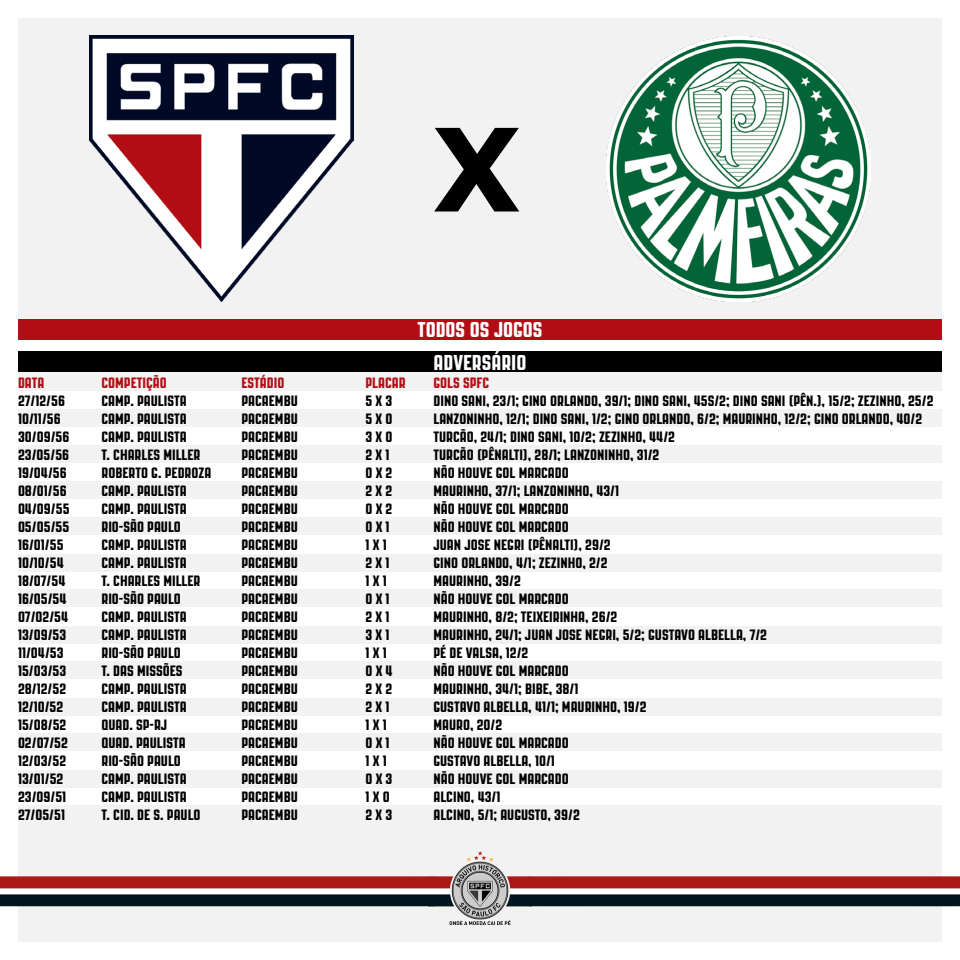
<style>
.page{position:relative;width:960px;height:960px;background:#fff}
.page>*{position:absolute;margin:0;border:0;box-sizing:border-box;transform-origin:0 0}
.t1{font:700 115px "Verdana";color:#000}
.t2{font:21.5px "PAG Revolucion";color:#fff}
.t3{font:15px "PAG Revolucion";color:#000}
.t4{font:15px "PAG Revolucion";color:#b20d15}
</style>
<div class="page">
<div style="left:18px;top:372px;width:924px;height:20px;background:#f2f2f2"></div>
<div style="left:18px;top:391px;width:924px;height:18px;background:#fff"></div>
<div style="left:18px;top:445px;width:924px;height:18px;background:#f2f2f2"></div>
<div style="left:18px;top:589px;width:924px;height:18px;background:#f2f2f2"></div>
<div style="left:18px;top:733px;width:924px;height:18px;background:#f2f2f2"></div>
<div style="left:18px;top:517px;width:924px;height:18px;background:#f2f2f2"></div>
<div style="left:18px;top:661px;width:924px;height:18px;background:#f2f2f2"></div>
<div style="left:18px;top:805px;width:924px;height:18px;background:#f2f2f2"></div>
<div style="left:18px;top:823px;width:924px;height:119px;background:#f2f2f2"></div>
<div style="left:18px;top:409px;width:924px;height:18px;background:#f2f2f2"></div>
<div style="left:18px;top:554px;width:924px;height:18px;background:#f2f2f2"></div>
<div style="left:18px;top:698px;width:924px;height:18px;background:#f2f2f2"></div>
<div style="left:18px;top:481px;width:924px;height:18px;background:#f2f2f2"></div>
<div style="left:18px;top:626px;width:924px;height:18px;background:#f2f2f2"></div>
<div style="left:18px;top:770px;width:924px;height:18px;background:#f2f2f2"></div>
<div style="left:18px;top:18px;width:924px;height:322px;background:#f2f2f2"></div>
<img style="left:89px;top:36px;width:264px;height:266px">
<img style="left:0;top:852px;width:960px;height:72px">
<div style="left:18px;top:351px;width:924px;height:21px;background:#000"></div>
<div style="left:18px;top:320px;width:924px;height:20px;background:#b20d15"></div>
<img style="left:607px;top:36px;width:264px;height:266px">
<h1 class="t1" style="left:433px;top:88px;width:89px">X</h1>
<h2 class="t2" style="left:418px;top:318px;width:126px">TODOS OS JOGOS</h2>
<h2 class="t2" style="left:434px;top:351px;width:94px">ADVERSÁRIO</h2>
<p class="t4" style="left:18px;top:374px;width:28px">DATA</p>
<p class="t4" style="left:102px;top:374px;width:67px">COMPETIÇÃO</p>
<p class="t4" style="left:242px;top:374px;width:44px">ESTÁDIO</p>
<p class="t4" style="left:366px;top:374px;width:42px">PLACAR</p>
<p class="t4" style="left:434px;top:374px;width:57px">GOLS SPFC</p>
<p class="t3" style="left:18px;top:392px;width:49px">27/12/56</p>
<p class="t3" style="left:102px;top:392px;width:87px">CAMP. PAULISTA</p>
<p class="t3" style="left:242px;top:392px;width:58px">PACAEMBU</p>
<p class="t3" style="left:366px;top:392px;width:28px">5 X 3</p>
<p class="t3" style="left:434px;top:392px;width:502px">DINO SANI, 23/1; GINO ORLANDO, 39/1; DINO SANI, 45S/2; DINO SANI (PÊN.), 15/2; ZEZINHO, 25/2</p>
<p class="t3" style="left:18px;top:410px;width:44px">10/11/56</p>
<p class="t3" style="left:102px;top:410px;width:87px">CAMP. PAULISTA</p>
<p class="t3" style="left:242px;top:410px;width:58px">PACAEMBU</p>
<p class="t3" style="left:366px;top:410px;width:29px">5 X 0</p>
<p class="t3" style="left:434px;top:410px;width:490px">LANZONINHO, 12/1; DINO SANI, 1/2; GINO ORLANDO, 6/2; MAURINHO, 12/2; GINO ORLANDO, 40/2</p>
<p class="t3" style="left:18px;top:428px;width:53px">30/09/56</p>
<p class="t3" style="left:102px;top:428px;width:87px">CAMP. PAULISTA</p>
<p class="t3" style="left:242px;top:428px;width:58px">PACAEMBU</p>
<p class="t3" style="left:366px;top:428px;width:29px">3 X 0</p>
<p class="t3" style="left:434px;top:428px;width:243px">TURCÃO, 24/1; DINO SANI, 10/2; ZEZINHO, 44/2</p>
<p class="t3" style="left:18px;top:446px;width:53px">23/05/56</p>
<p class="t3" style="left:102px;top:446px;width:101px">T. CHARLES MILLER</p>
<p class="t3" style="left:242px;top:446px;width:58px">PACAEMBU</p>
<p class="t3" style="left:366px;top:446px;width:26px">2 X 1</p>
<p class="t3" style="left:434px;top:446px;width:227px">TURCÃO (PÊNALTI), 28/1; LANZONINHO, 31/2</p>
<p class="t3" style="left:18px;top:464px;width:50px">19/04/56</p>
<p class="t3" style="left:102px;top:464px;width:111px">ROBERTO G. PEDROZA</p>
<p class="t3" style="left:242px;top:464px;width:58px">PACAEMBU</p>
<p class="t3" style="left:366px;top:464px;width:28px">0 X 2</p>
<p class="t3" style="left:434px;top:464px;width:137px">NÃO HOUVE GOL MARCADO</p>
<p class="t3" style="left:18px;top:482px;width:50px">08/01/56</p>
<p class="t3" style="left:102px;top:482px;width:87px">CAMP. PAULISTA</p>
<p class="t3" style="left:242px;top:482px;width:58px">PACAEMBU</p>
<p class="t3" style="left:366px;top:482px;width:28px">2 X 2</p>
<p class="t3" style="left:434px;top:482px;width:187px">MAURINHO, 37/1; LANZONINHO, 43/1</p>
<p class="t3" style="left:18px;top:500px;width:53px">04/09/55</p>
<p class="t3" style="left:102px;top:500px;width:87px">CAMP. PAULISTA</p>
<p class="t3" style="left:242px;top:500px;width:58px">PACAEMBU</p>
<p class="t3" style="left:366px;top:500px;width:28px">0 X 2</p>
<p class="t3" style="left:434px;top:500px;width:137px">NÃO HOUVE GOL MARCADO</p>
<p class="t3" style="left:18px;top:518px;width:53px">05/05/55</p>
<p class="t3" style="left:102px;top:518px;width:81px">RIO-SÃO PAULO</p>
<p class="t3" style="left:242px;top:518px;width:58px">PACAEMBU</p>
<p class="t3" style="left:366px;top:518px;width:26px">0 X 1</p>
<p class="t3" style="left:434px;top:518px;width:137px">NÃO HOUVE GOL MARCADO</p>
<p class="t3" style="left:18px;top:536px;width:47px">16/01/55</p>
<p class="t3" style="left:102px;top:536px;width:87px">CAMP. PAULISTA</p>
<p class="t3" style="left:242px;top:536px;width:58px">PACAEMBU</p>
<p class="t3" style="left:366px;top:536px;width:23px">1 X 1</p>
<p class="t3" style="left:434px;top:536px;width:179px">JUAN JOSE NEGRI (PÊNALTI), 29/2</p>
<p class="t3" style="left:18px;top:554px;width:47px">10/10/54</p>
<p class="t3" style="left:102px;top:554px;width:87px">CAMP. PAULISTA</p>
<p class="t3" style="left:242px;top:554px;width:58px">PACAEMBU</p>
<p class="t3" style="left:366px;top:554px;width:26px">2 X 1</p>
<p class="t3" style="left:434px;top:554px;width:176px">GINO ORLANDO, 4/1; ZEZINHO, 2/2</p>
<p class="t3" style="left:18px;top:572px;width:49px">18/07/54</p>
<p class="t3" style="left:102px;top:572px;width:101px">T. CHARLES MILLER</p>
<p class="t3" style="left:242px;top:572px;width:58px">PACAEMBU</p>
<p class="t3" style="left:366px;top:572px;width:23px">1 X 1</p>
<p class="t3" style="left:434px;top:572px;width:89px">MAURINHO, 39/2</p>
<p class="t3" style="left:18px;top:590px;width:50px">16/05/54</p>
<p class="t3" style="left:102px;top:590px;width:81px">RIO-SÃO PAULO</p>
<p class="t3" style="left:242px;top:590px;width:58px">PACAEMBU</p>
<p class="t3" style="left:366px;top:590px;width:26px">0 X 1</p>
<p class="t3" style="left:434px;top:590px;width:137px">NÃO HOUVE GOL MARCADO</p>
<p class="t3" style="left:18px;top:608px;width:52px">07/02/54</p>
<p class="t3" style="left:102px;top:608px;width:87px">CAMP. PAULISTA</p>
<p class="t3" style="left:242px;top:608px;width:58px">PACAEMBU</p>
<p class="t3" style="left:366px;top:608px;width:26px">2 X 1</p>
<p class="t3" style="left:434px;top:608px;width:185px">MAURINHO, 8/2; TEIXEIRINHA, 26/2</p>
<p class="t3" style="left:18px;top:626px;width:50px">13/09/53</p>
<p class="t3" style="left:102px;top:626px;width:87px">CAMP. PAULISTA</p>
<p class="t3" style="left:242px;top:626px;width:58px">PACAEMBU</p>
<p class="t3" style="left:366px;top:626px;width:26px">3 X 1</p>
<p class="t3" style="left:434px;top:626px;width:335px">MAURINHO, 24/1; JUAN JOSE NEGRI, 5/2; GUSTAVO ALBELLA, 7/2</p>
<p class="t3" style="left:18px;top:644px;width:47px">11/04/53</p>
<p class="t3" style="left:102px;top:644px;width:81px">RIO-SÃO PAULO</p>
<p class="t3" style="left:242px;top:644px;width:58px">PACAEMBU</p>
<p class="t3" style="left:366px;top:644px;width:23px">1 X 1</p>
<p class="t3" style="left:434px;top:644px;width:96px">PÉ DE VALSA, 12/2</p>
<p class="t3" style="left:18px;top:662px;width:50px">15/03/53</p>
<p class="t3" style="left:102px;top:662px;width:82px">T. DAS MISSÕES</p>
<p class="t3" style="left:242px;top:662px;width:58px">PACAEMBU</p>
<p class="t3" style="left:366px;top:662px;width:29px">0 X 4</p>
<p class="t3" style="left:434px;top:662px;width:137px">NÃO HOUVE GOL MARCADO</p>
<p class="t3" style="left:18px;top:680px;width:50px">28/12/52</p>
<p class="t3" style="left:102px;top:680px;width:87px">CAMP. PAULISTA</p>
<p class="t3" style="left:242px;top:680px;width:58px">PACAEMBU</p>
<p class="t3" style="left:366px;top:680px;width:28px">2 X 2</p>
<p class="t3" style="left:434px;top:680px;width:147px">MAURINHO, 34/1; BIBE, 38/1</p>
<p class="t3" style="left:18px;top:698px;width:47px">12/10/52</p>
<p class="t3" style="left:102px;top:698px;width:87px">CAMP. PAULISTA</p>
<p class="t3" style="left:242px;top:698px;width:58px">PACAEMBU</p>
<p class="t3" style="left:366px;top:698px;width:26px">2 X 1</p>
<p class="t3" style="left:434px;top:698px;width:215px">GUSTAVO ALBELLA, 41/1; MAURINHO, 19/2</p>
<p class="t3" style="left:18px;top:716px;width:50px">15/08/52</p>
<p class="t3" style="left:102px;top:716px;width:67px">QUAD. SP-RJ</p>
<p class="t3" style="left:242px;top:716px;width:58px">PACAEMBU</p>
<p class="t3" style="left:366px;top:716px;width:23px">1 X 1</p>
<p class="t3" style="left:434px;top:716px;width:70px">MAURO, 20/2</p>
<p class="t3" style="left:18px;top:734px;width:51px">02/07/52</p>
<p class="t3" style="left:102px;top:734px;width:86px">QUAD. PAULISTA</p>
<p class="t3" style="left:242px;top:734px;width:58px">PACAEMBU</p>
<p class="t3" style="left:366px;top:734px;width:26px">0 X 1</p>
<p class="t3" style="left:434px;top:734px;width:137px">NÃO HOUVE GOL MARCADO</p>
<p class="t3" style="left:18px;top:752px;width:50px">12/03/52</p>
<p class="t3" style="left:102px;top:752px;width:81px">RIO-SÃO PAULO</p>
<p class="t3" style="left:242px;top:752px;width:58px">PACAEMBU</p>
<p class="t3" style="left:366px;top:752px;width:23px">1 X 1</p>
<p class="t3" style="left:434px;top:752px;width:123px">GUSTAVO ALBELLA, 10/1</p>
<p class="t3" style="left:18px;top:770px;width:47px">13/01/52</p>
<p class="t3" style="left:102px;top:770px;width:87px">CAMP. PAULISTA</p>
<p class="t3" style="left:242px;top:770px;width:58px">PACAEMBU</p>
<p class="t3" style="left:366px;top:770px;width:29px">0 X 3</p>
<p class="t3" style="left:434px;top:770px;width:137px">NÃO HOUVE GOL MARCADO</p>
<p class="t3" style="left:18px;top:788px;width:50px">23/09/51</p>
<p class="t3" style="left:102px;top:788px;width:87px">CAMP. PAULISTA</p>
<p class="t3" style="left:242px;top:788px;width:58px">PACAEMBU</p>
<p class="t3" style="left:366px;top:788px;width:26px">1 X 0</p>
<p class="t3" style="left:434px;top:788px;width:69px">ALCINO, 43/1</p>
<p class="t3" style="left:18px;top:806px;width:49px">27/05/51</p>
<p class="t3" style="left:102px;top:806px;width:101px">T. CID. DE S. PAULO</p>
<p class="t3" style="left:242px;top:806px;width:58px">PACAEMBU</p>
<p class="t3" style="left:366px;top:806px;width:28px">2 X 3</p>
<p class="t3" style="left:434px;top:806px;width:148px">ALCINO, 5/1; AUGUSTO, 39/2</p>
</div>
